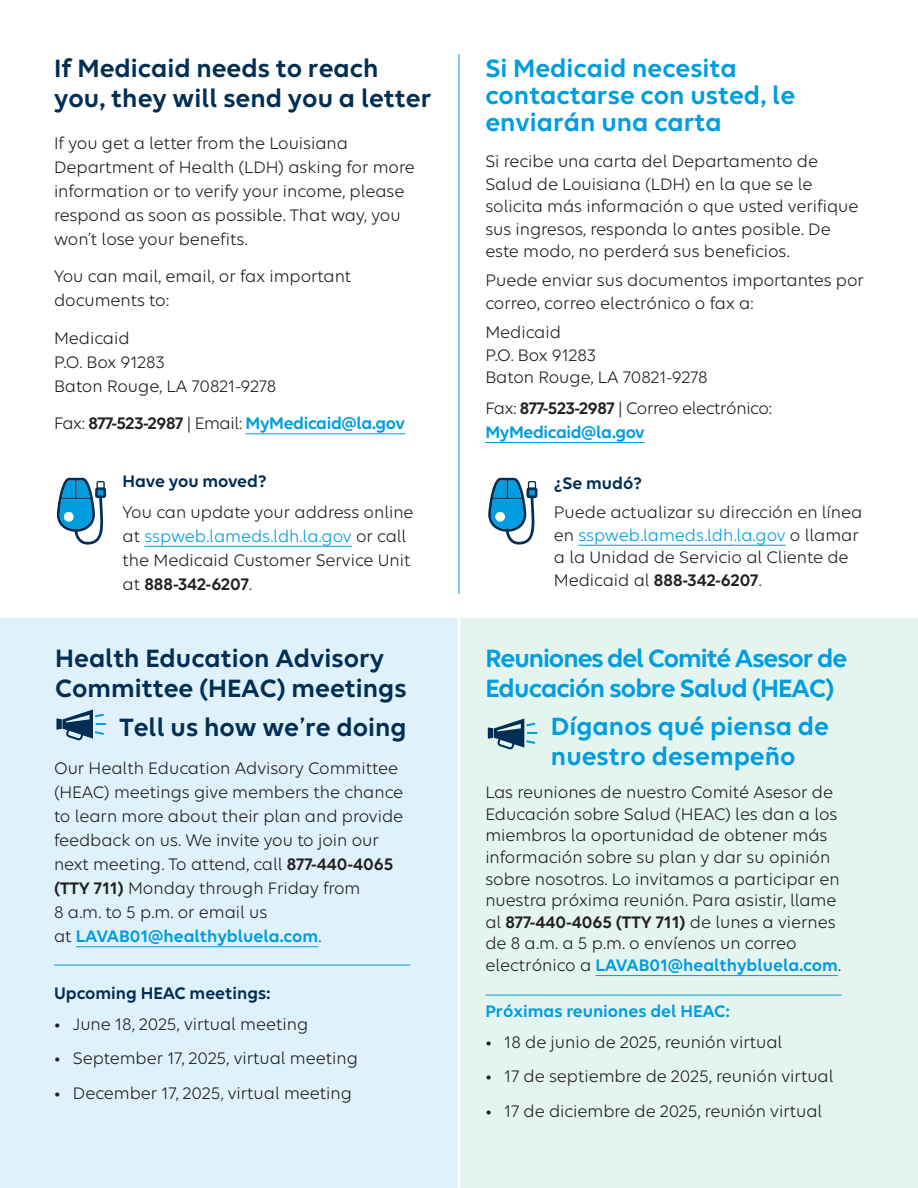
<style>
.page{position:relative;width:918px;height:1188px;background:#fff}
.page>*{position:absolute;margin:0;border:0;box-sizing:border-box;transform-origin:0 0}
.t1{font:600 27px/30px "Elevance Sans";color:#002e54}
.t2{font:600 27px/27px "Elevance Sans";color:#009de0}
.t3{font:600 27px/30px "Elevance Sans";letter-spacing:-.04em;color:#009de0}
.t4{font:18px/24px "Elevance Sans";color:#231f20}
.t5{font:600 18px "Elevance Sans";letter-spacing:-.02em;color:#009de0}
.t6{font:600 18px "Elevance Sans";color:#002e54}
.t7{font:18px "Elevance Sans";letter-spacing:-.02em;color:#231f20}
.t8{font:600 18px "Elevance Sans";color:#009de0}
.s1{font-weight:400;color:#231f20}
.s2{color:#231f20}
.s3{color:#009de0}
.s4{font-weight:600}
.s5{font-weight:600;color:#009de0}
</style>
<div class="page">
<div style="left:0;top:619px;width:457px;height:569px;background:#dff2fb"></div>
<div style="left:460px;top:619px;width:458px;height:569px;background:#e4f4ef"></div>
<hr style="left:246px;top:434px;width:159px;height:1px;background:#009de0">
<hr style="left:144px;top:546px;width:208px;height:1px;background:#009de0">
<hr style="left:459px;top:54px;width:1px;height:540px;background:#009de0">
<hr style="left:76px;top:947px;width:242px;height:1px;background:#009de0">
<hr style="left:54px;top:965px;width:356px;height:1px;background:#009de0">
<hr style="left:596px;top:975px;width:242px;height:1px;background:#009de0">
<hr style="left:485px;top:442px;width:160px;height:1px;background:#009de0">
<hr style="left:578px;top:545px;width:208px;height:1px;background:#009de0">
<hr style="left:485px;top:995px;width:357px;height:1px;background:#009de0">
<svg style="left:57px;top:478px;width:49px;height:67px"></svg>
<svg style="left:488px;top:478px;width:49px;height:67px"></svg>
<svg style="left:56px;top:710px;width:50px;height:30px"></svg>
<svg style="left:488px;top:719px;width:50px;height:30px"></svg>
<h2 class="t1" style="left:54px;top:53px;width:379px">If Medicaid needs to reach you, they will send you a letter</h2>
<p class="t4" style="left:54px;top:130px;width:362px">If you get a letter from the Louisiana Department of Health (LDH) asking for more information or to verify your income, please respond as soon as possible. That way, you won’t lose your benefits.</p>
<p class="t4" style="left:54px;top:264px;width:299px">You can mail, email, or fax important documents to:</p>
<p class="t4" style="left:54px;top:325px;width:224px">Medicaid<br>P.O. Box 91283<br>Baton Rouge, LA 70821-9278</p>
<p class="t5" style="left:54px;top:412px;width:353px"><span class="s1">Fax:</span> <span class="s2">877-523-2987</span> <span class="s1">| Email:</span> MyMedicaid@la.gov</p>
<h3 class="t6" style="left:123px;top:470px;width:146px">Have you moved?</h3>
<p class="t4" style="left:123px;top:499px;width:293px">You can update your address online at <span class="s3">sspweb.lameds.ldh.la.gov</span> or call the Medicaid Customer Service Unit at <span class="s4">888-342-6207</span>.</p>
<h2 class="t1" style="left:55px;top:642px;width:353px">Health Education Advisory<br>Committee (HEAC) meetings</h2>
<h3 class="t1" style="left:120px;top:712px;width:289px">Tell us how we’re doing</h3>
<p class="t4" style="left:54px;top:756px;width:351px">Our Health Education Advisory Committee (HEAC) meetings give members the chance to learn more about their plan and provide feedback on us. We invite you to join our next meeting. To attend, call <span class="s4">877-440-4065 (TTY 711)</span> Monday through Friday from<br>8 a.m. to 5 p.m. or email us<br>at <span class="s5">LAVAB01@healthybluela.com</span>.</p>
<h3 class="t6" style="left:54px;top:982px;width:218px">Upcoming HEAC meetings:</h3>
<p class="t4" style="left:54px;top:1011px;width:256px">• June 18, 2025, virtual meeting</p>
<p class="t4" style="left:54px;top:1046px;width:305px">• September 17, 2025, virtual meeting</p>
<p class="t4" style="left:54px;top:1081px;width:299px">• December 17, 2025, virtual meeting</p>
<h2 class="t2" style="left:485px;top:54px;width:311px">Si Medicaid necesita contactarse con usted, le enviarán una carta</h2>
<p class="t4" style="left:485px;top:149px;width:375px;line-height:22.5px">Si recibe una carta del Departamento de Salud de Louisiana (LDH) en la que se le solicita más información o que usted verifique sus ingresos, responda lo antes posible. De este modo, no perderá sus beneficios.</p>
<p class="t4" style="left:485px;top:269px;width:380px;line-height:22.5px">Puede enviar sus documentos importantes por correo, correo electrónico o fax a:</p>
<p class="t4" style="left:485px;top:320px;width:224px;line-height:22.5px">Medicaid<br>P.O. Box 91283<br>Baton Rouge, LA 70821-9278</p>
<p class="t7" style="left:485px;top:397px;width:288px">Fax: <span class="s4">877-523-2987</span> | Correo electrónico:</p>
<p class="t5" style="left:485px;top:421px;width:161px">MyMedicaid@la.gov</p>
<h3 class="t6" style="left:554px;top:472px;width:90px">¿Se mudó?</h3>
<p class="t4" style="left:554px;top:500px;width:310px;line-height:22.5px">Puede actualizar su dirección en línea en <span class="s3">sspweb.lameds.ldh.la.gov</span> o llamar a la Unidad de Servicio al Cliente de Medicaid al <span class="s4">888-342-6207</span>.</p>
<h2 class="t3" style="left:485px;top:642px;width:363px">Reuniones del Comité Asesor de<br>Educación sobre Salud (HEAC)</h2>
<h3 class="t2" style="left:551px;top:710px;width:280px;line-height:30px">Díganos qué piensa de nuestro desempeño</h3>
<p class="t4" style="left:485px;top:781px;width:357px;line-height:21.6px">Las reuniones de nuestro Comité Asesor de Educación sobre Salud (HEAC) les dan a los miembros la oportunidad de obtener más información sobre su plan y dar su opinión sobre nosotros. Lo invitamos a participar en nuestra próxima reunión. Para asistir, llame al <span class="s4">877-440-4065 (TTY 711)</span> de lunes a viernes de 8 a.m. a 5 p.m. o envíenos un correo electrónico a <span class="s5">LAVAB01@healthybluela.com</span>.</p>
<h3 class="t8" style="left:485px;top:1000px;width:246px">Próximas reuniones del HEAC:</h3>
<p class="t4" style="left:485px;top:1029px;width:298px">• 18 de junio de 2025, reunión virtual</p>
<p class="t4" style="left:485px;top:1064px;width:350px">• 17 de septiembre de 2025, reunión virtual</p>
<p class="t4" style="left:485px;top:1099px;width:338px">• 17 de diciembre de 2025, reunión virtual</p>
</div>
